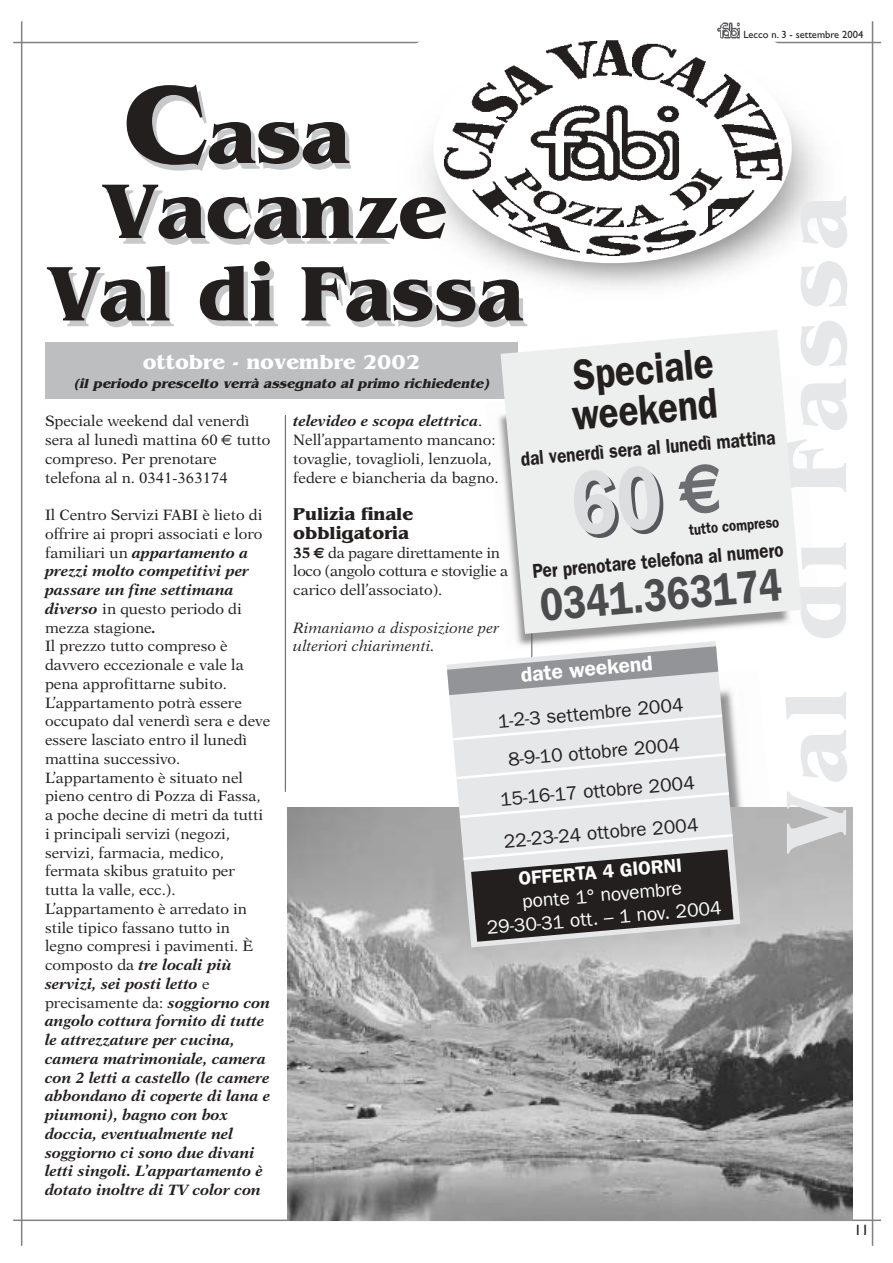
<style>
.page{position:relative;width:893px;height:1263px;background:#fff}
.page>*{position:absolute;margin:0;border:0;box-sizing:border-box;transform-origin:0 0}
.t1{font:700 90px "Benguiat";letter-spacing:.1em;color:#e6e7e8}
.t2{font:700 81px/75px "Benguiat";color:#231f1f}
.t3{font:700 81px "Benguiat";color:#231f1f;scale:.95 1}
.t4{font:600 46.35px "Franklin Gothic";color:#4c4c4e;scale:.83 1}
.t5{font:600 43.35px/40.2px "Franklin Gothic";color:#231f1f;scale:.85 1}
.t6{font:600 21.15px "Franklin Gothic";color:#fff}
.t7{font:700 21px "Benguiat";color:#fff}
.t8{font:600 20.1px "Franklin Gothic";color:#231f1f;scale:.85 1}
.t9{font:19.2px/39px "Franklin Gothic";color:#231f1f;text-align:center}
.t10{font:19.2px/23.1px "Franklin Gothic";color:#fff;text-align:center}
.t11{font:600 19.2px "Franklin Gothic";color:#fff}
.t12{font:700 18px/18.8px "Benguiat";color:#231f1f}
.t13{font:600 15.45px "Franklin Gothic";color:#231f1f;scale:.85 1}
.t14{font:15px/18.8px "New Aster";color:#231f1f}
.t15{font:15px/18.8px "New Aster";letter-spacing:-.02em;color:#231f1f}
.t16{font:italic 15px/18.8px "New Aster";color:#231f1f}
.t17{font:15px "Gill Sans";color:#231f1f}
.t18{font:italic 700 13.5px "Benguiat";color:#231f1f}
.t19{font:10.5px "Gill Sans";color:#231f1f}
.s1{font-size:115.5px}
.s2{font-weight:700;font-style:italic}
.s3{font-weight:700}
.s4{font-family:"Euro Sans";font-weight:700}
.s5{font-family:"Euro Sans"}
</style>
<div class="page">
<hr style="left:13px;top:1220px;width:868px;height:1px;background:#808284">
<hr style="left:13px;top:42px;width:868px;height:1px;background:#808284">
<hr style="left:871px;top:21px;width:2px;height:1225px;background:#808284">
<hr style="left:21px;top:21px;width:1px;height:1225px;background:#808284">
<hr style="left:285px;top:415px;width:1px;height:377px;background:#57585b">
<div style="left:45px;top:342px;width:472px;height:57px;background:#bcbec0"></div>
<img style="left:287px;top:807px;width:565px;height:413px">
<svg style="left:446px;top:742px;width:294px;height:91px;fill:#e6e7e8"></svg>
<svg style="left:447px;top:634px;width:290px;height:108px"></svg>
<svg style="left:453px;top:752px;width:275px;height:29px"></svg>
<svg style="left:457px;top:791px;width:274px;height:29px"></svg>
<svg style="left:446px;top:833px;width:312px;height:123px"></svg>
<img style="left:351px;top:41px;width:504px;height:247px">
<svg style="left:500px;top:330px;width:301px;height:304px;fill:#edeeee"></svg>
<img style="left:437px;top:40px;width:351px;height:223px">
<img style="left:717px;top:22px;width:23px;height:17px">
<div style="left:571px;top:463px;width:151px;height:73px;background:#edeeee"></div>
<p class="t19" style="left:743px;top:31px;width:121px">Lecco n. 3 - settembre 2004</p>
<h2 class="t2" style="left:100px;top:107px;width:348px"><span class="s1">C</span>asa<br>Vacanze</h2>
<h2 class="t3" style="left:45px;top:264px;width:504px">Val di Fassa</h2>
<h1 class="t1" style="left:783px;top:856px;width:661px;rotate:-90deg">Val di Fassa</h1>
<h3 class="t5" style="left:567px;top:359px;width:173px;rotate:-5deg">Speciale weekend</h3>
<h3 class="t8" style="left:520px;top:452px;width:302px;rotate:-5deg">dal venerdì sera al lunedì mattina</h3>
<h3 class="t7" style="left:143px;top:354px;width:279px">ottobre - novembre 2002</h3>
<p class="t18" style="left:73px;top:379px;width:420px">(il periodo prescelto verrà assegnato al primo richiedente)</p>
<p class="t14" style="left:293px;top:413px;width:207px"><span class="s2">televideo e scopa elettrica</span>.<br>Nell’appartamento mancano: tovaglie, tovaglioli, lenzuola, federe e biancheria da bagno.</p>
<p class="t12" style="left:293px;top:507px;width:121px">Pulizia finale obbligatoria</p>
<p class="t15" style="left:293px;top:544px;width:216px"><span class="s3">35</span> <span class="s4">€</span> da pagare direttamente in loco (angolo cottura e stoviglie a carico dell’associato).</p>
<p class="t16" style="left:293px;top:619px;width:207px">Rimaniamo a disposizione per ulteriori chiarimenti.</p>
<p class="t14" style="left:45px;top:413px;width:227px">Speciale weekend dal venerdì sera al lunedì mattina 60 <span class="s5">€</span> tutto compreso. Per prenotare telefona al n. 0341-363174</p>
<p class="t14" style="left:45px;top:507px;width:227px">Il Centro Servizi FABI è lieto di offrire ai propri associati e loro familiari un <span class="s2">appartamento a prezzi molto competitivi per passare un fine settimana diverso</span> in questo periodo di mezza stagione<span class="s2">.<br></span>Il prezzo tutto compreso è davvero eccezionale e vale la pena approfittarne subito.<br>L’appartamento potrà essere occupato dal venerdì sera e deve essere lasciato entro il lunedì mattina successivo.<br>L’appartamento è situato nel pieno centro di Pozza di Fassa, a poche decine di metri da tutti i principali servizi (negozi, servizi, farmacia, medico, fermata skibus gratuito per tutta la valle, ecc.).<br>L’appartamento è arredato in stile tipico fassano tutto in legno compresi i pavimenti. È composto da <span class="s2">tre locali più servizi, sei posti letto</span> e precisamente da: <span class="s2">soggiorno con angolo cottura fornito di tutte le attrezzature per cucina, camera matrimoniale, camera con 2 letti a castello (le camere abbondano di coperte di lana e piumoni), bagno con box doccia, eventualmente nel soggiorno ci sono due divani letti singoli. L’appartamento è dotato inoltre di TV color con</span></p>
<p class="t13" style="left:688px;top:524px;width:108px;rotate:-5deg">tutto compreso</p>
<h3 class="t8" style="left:532px;top:565px;width:298px;rotate:-5deg">Per prenotare telefona al numero</h3>
<h3 class="t4" style="left:539px;top:589px;width:294px;rotate:-5deg">0341.363174</h3>
<h3 class="t6" style="left:520px;top:668px;width:134px;rotate:-5deg">date weekend</h3>
<p class="t9" style="left:492px;top:704px;width:197px;rotate:-5deg">1-2-3 settembre 2004<br>8-9-10 ottobre 2004<br>15-16-17 ottobre 2004</p>
<p class="t9" style="left:502px;top:823px;width:197px;rotate:-5deg">22-23-24 ottobre 2004</p>
<p class="t11" style="left:518px;top:872px;width:165px;rotate:-5deg">OFFERTA 4 GIORNI</p>
<p class="t10" style="left:484px;top:895px;width:237px;rotate:-5deg">ponte 1° novembre<br>29-30-31 ott. – 1 nov. 2004</p>
<p class="t17" style="left:854px;top:1225px;width:16px">11</p>
</div>
